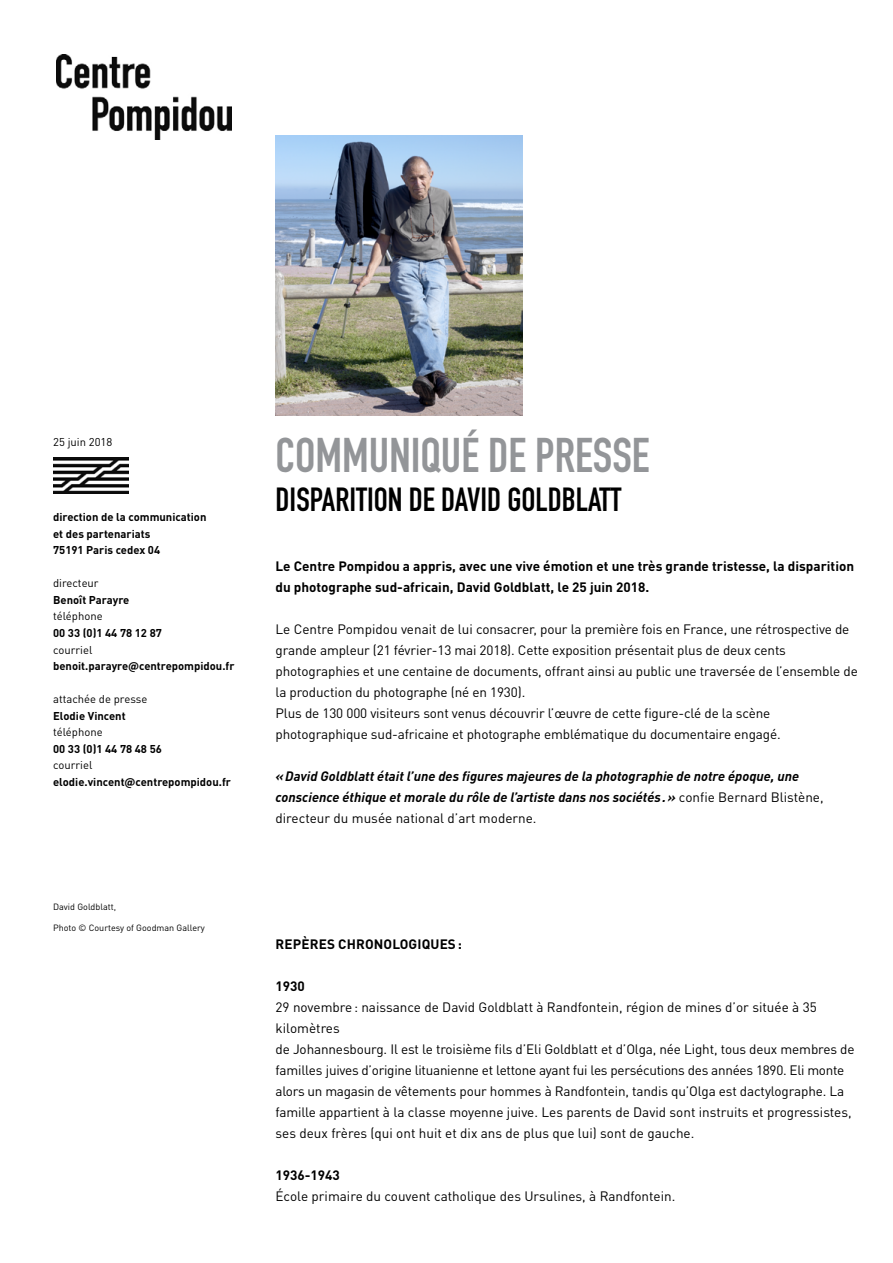
<style>
.page{position:relative;width:893px;height:1263px;background:#fff}
.page>*{position:absolute;margin:0;border:0;box-sizing:border-box;transform-origin:0 0}
.t1{font:48px "DIN Engschrift Std";color:#939598}
.t2{font:33px "DIN Engschrift Std";color:#000}
.t3{font:13.5px/21px "DINOT";letter-spacing:-.01em;color:#000}
.t4{font:italic 700 13.5px/21px "DINOT";color:#000}
.t5{font:700 13.5px/21px "DINOT";color:#000}
.t6{font:700 11.25px/16.5px "DINOT";color:#000}
.t7{font:11.25px "DINOT";color:#000}
.t8{font:9px "DINOT";color:#000}
.s1{font-weight:400;font-style:normal}
</style>
<div class="page">
<img style="left:56px;top:54px;width:175px;height:86px">
<img style="left:53px;top:457px;width:76px;height:36px">
<img style="left:276px;top:136px;width:247px;height:279px">
<p class="t7" style="left:53px;top:434px;width:61px">25 juin 2018</p>
<p class="t6" style="left:53px;top:509px;width:155px">direction de la communication et des partenariats<br>75191 Paris cedex 04</p>
<p class="t7" style="left:53px;top:576px;width:47px">directeur</p>
<p class="t6" style="left:53px;top:591px;width:78px">Benoît Parayre</p>
<p class="t7" style="left:53px;top:609px;width:51px">téléphone</p>
<p class="t6" style="left:53px;top:624px;width:110px">00 33 (0)1 44 78 12 87</p>
<p class="t7" style="left:53px;top:642px;width:41px">courriel</p>
<p class="t6" style="left:53px;top:657px;width:183px">benoit.parayre@centrepompidou.fr</p>
<p class="t7" style="left:53px;top:692px;width:96px">attachée de presse</p>
<p class="t6" style="left:53px;top:707px;width:74px">Elodie Vincent</p>
<p class="t7" style="left:53px;top:725px;width:51px">téléphone</p>
<p class="t6" style="left:53px;top:740px;width:110px">00 33 (0)1 44 78 48 56</p>
<p class="t7" style="left:53px;top:758px;width:41px">courriel</p>
<p class="t6" style="left:53px;top:773px;width:179px">elodie.vincent@centrepompidou.fr</p>
<p class="t8" style="left:53px;top:901px;width:64px">David Goldblatt,</p>
<p class="t8" style="left:53px;top:922px;width:153px">Photo © Courtesy of Goodman Gallery</p>
<h1 class="t1" style="left:276px;top:427px;width:376px">COMMUNIQUÉ DE PRESSE</h1>
<h2 class="t2" style="left:276px;top:480px;width:347px">DISPARITION DE DAVID GOLDBLATT</h2>
<p class="t5" style="left:276px;top:555px;width:580px">Le Centre Pompidou a appris, avec une vive émotion et une très grande tristesse, la disparition du photographe sud-africain, david Goldblatt, le 25 juin 2018.</p>
<p class="t3" style="left:276px;top:619px;width:584px">Le Centre Pompidou venait de lui consacrer, pour la première fois en France, une rétrospective de grande ampleur (21 février-13 mai 2018). Cette exposition présentait plus de deux cents photographies et une centaine de documents, offrant ainsi au public une traversée de l’ensemble de la production du photographe (né en 1930).<br>Plus de 130 000 visiteurs sont venus découvrir l’œuvre de cette figure-clé de la scène photographique sud-africaine et photographe emblématique du documentaire engagé.</p>
<p class="t4" style="left:276px;top:765px;width:550px">«David Goldblatt était l’une des figures majeures de la photographie de notre époque, une conscience éthique et morale du rôle de l’artiste dans nos sociétés .» <span class="s1">confie Bernard Blistène, directeur du musée national d’art moderne.</span></p>
<p class="t5" style="left:276px;top:933px;width:188px">repères chronologiques:</p>
<p class="t5" style="left:276px;top:975px;width:31px">1930</p>
<p class="t3" style="left:276px;top:997px;width:580px">29 novembre: naissance de David Goldblatt à Randfontein, région de mines d’or située à 35 kilomètres<br>de Johannesbourg. Il est le troisième fils d’Eli Goldblatt et d’Olga, née Light, tous deux membres de familles juives d’origine lituanienne et lettone ayant fui les persécutions des années 1890. Eli monte alors un magasin de vêtements pour hommes à Randfontein, tandis qu’Olga est dactylographe. La famille appartient à la classe moyenne juive. Les parents de David sont instruits et progressistes, ses deux frères (qui ont huit et dix ans de plus que lui) sont de gauche.</p>
<p class="t5" style="left:276px;top:1164px;width:66px">1936-1943</p>
<p class="t3" style="left:276px;top:1186px;width:401px">École primaire du couvent catholique des Ursulines, à Randfontein.</p>
</div>
